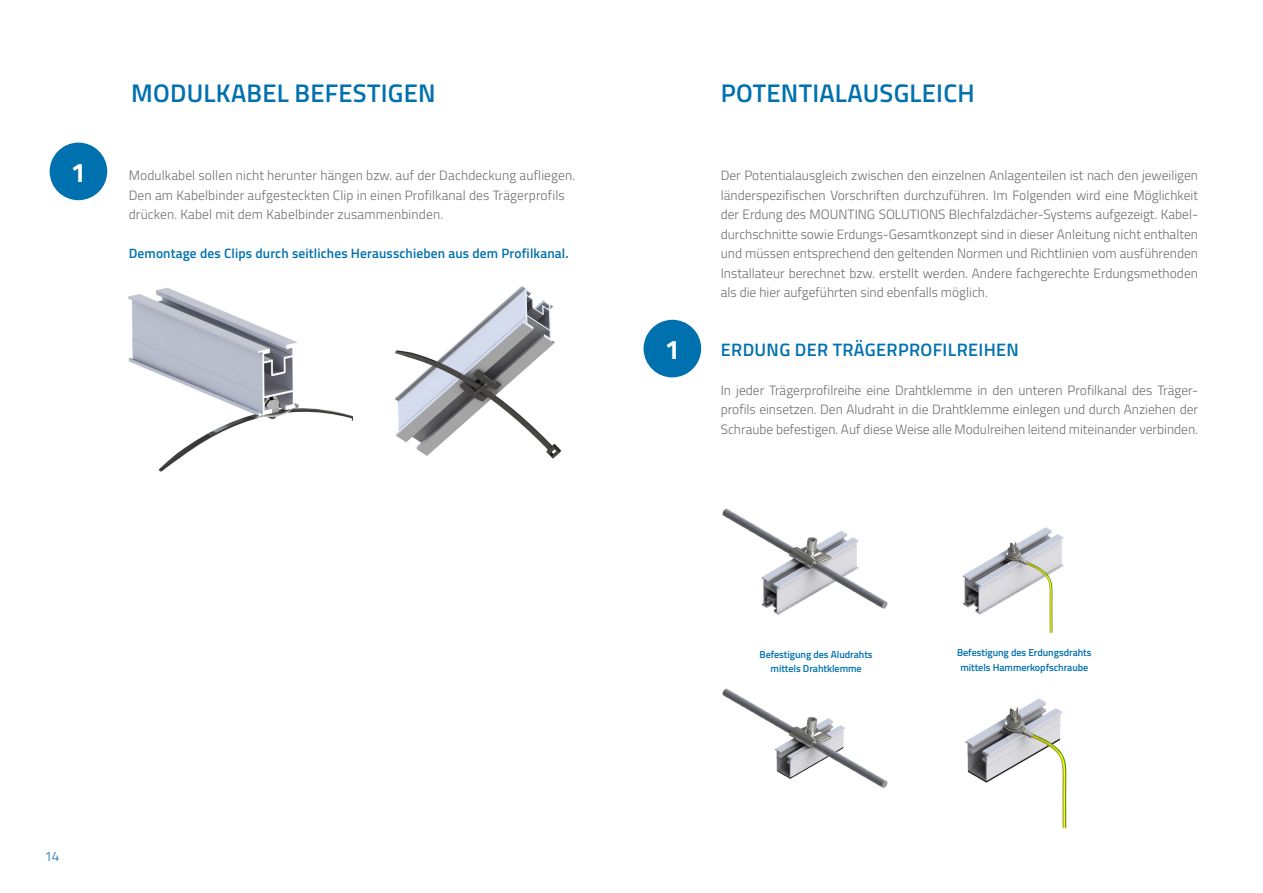
<style>
.page{position:relative;width:1263px;height:893px;background:#fff}
.page>*{position:absolute;margin:0;border:0;box-sizing:border-box;transform-origin:0 0}
.t1{font:700 27px "Titillium";color:#fff}
.t2{font:600 25.5px "Titillium";letter-spacing:.01em;color:#0071af}
.t3{font:600 18px "Titillium";letter-spacing:.02em;color:#0071af}
.t4{font:300 13.5px/19.5px "Titillium";letter-spacing:.01em;color:#6c6d70;text-align:justify}
.t5{font:600 13.5px "Titillium";letter-spacing:.01em;color:#0071af}
.t6{font:300 13.5px "Titillium";color:#0071af}
.t7{font:600 10.2px/14.5px "Titillium";letter-spacing:-.005em;color:#0071af;text-align:center}
</style>
<div class="page">
<div style="left:49px;top:142px;width:58px;height:58px;background:#0071af;border-radius:50%"></div>
<div style="left:643px;top:319px;width:58px;height:59px;background:#0071af;border-radius:50%"></div>
<img style="left:352px;top:285px;width:210px;height:174px">
<img style="left:128px;top:287px;width:224px;height:185px">
<img style="left:963px;top:527px;width:101px;height:107px">
<img style="left:722px;top:508px;width:166px;height:107px">
<img style="left:965px;top:698px;width:102px;height:131px">
<img style="left:722px;top:688px;width:166px;height:100px">
<p class="t1" style="left:71px;top:151px;width:17px">1</p>
<p class="t2" style="left:131px;top:74px;width:306px">MODULKABEL BEFESTIGEN</p>
<p class="t2" style="left:721px;top:74px;width:255px">POTENTIALAUSGLEICH</p>
<p class="t4" style="left:129px;top:165px;width:448px;text-align:left">Modulkabel sollen nicht herunter hängen bzw. auf der Dachdeckung aufliegen.<br>Den am Kabelbinder aufgesteckten Clip in einen Profilkanal des Trägerprofils drücken. Kabel mit dem Kabelbinder zusammenbinden.</p>
<p class="t5" style="left:129px;top:243px;width:441px">Demontage des Clips durch seitliches Herausschieben aus dem Profilkanal.</p>
<p class="t1" style="left:665px;top:329px;width:17px">1</p>
<p class="t4" style="left:721px;top:165px;width:479px">Der Potentialausgleich zwischen den einzelnen Anlagenteilen ist nach den jeweiligen länderspezifischen Vorschriften durchzuführen. Im Folgenden wird eine Möglichkeit der Erdung des MOUNTING SOLUTIONS Blechfalzdächer-Systems aufgezeigt. Kabel&shy;durchschnitte sowie Erdungs-Gesamtkonzept sind in dieser Anleitung nicht enthalten und müssen entsprechend den geltenden Normen und Richtlinien vom ausführenden Installateur berechnet bzw. erstellt werden. Andere fachgerechte Erdungsmethoden als die hier aufgeführten sind ebenfalls möglich.</p>
<p class="t3" style="left:721px;top:336px;width:299px">ERDUNG DER TRÄGERPROFILREIHEN</p>
<p class="t4" style="left:721px;top:379px;width:479px">In jeder Trägerprofilreihe eine Drahtklemme in den unteren Profilkanal des Träger&shy;profils einsetzen. Den Aludraht in die Drahtklemme einlegen und durch Anziehen der Schraube befestigen. Auf diese Weise alle Modulreihen leitend miteinander verbinden.</p>
<p class="t6" style="left:44px;top:847px;width:17px">14</p>
<p class="t7" style="left:760px;top:646px;width:115px">Befestigung des Aludrahts mittels Drahtklemme</p>
<p class="t7" style="left:957px;top:645px;width:136px">Befestigung des Erdungsdrahts mittels Hammerkopfschraube</p>
</div>
